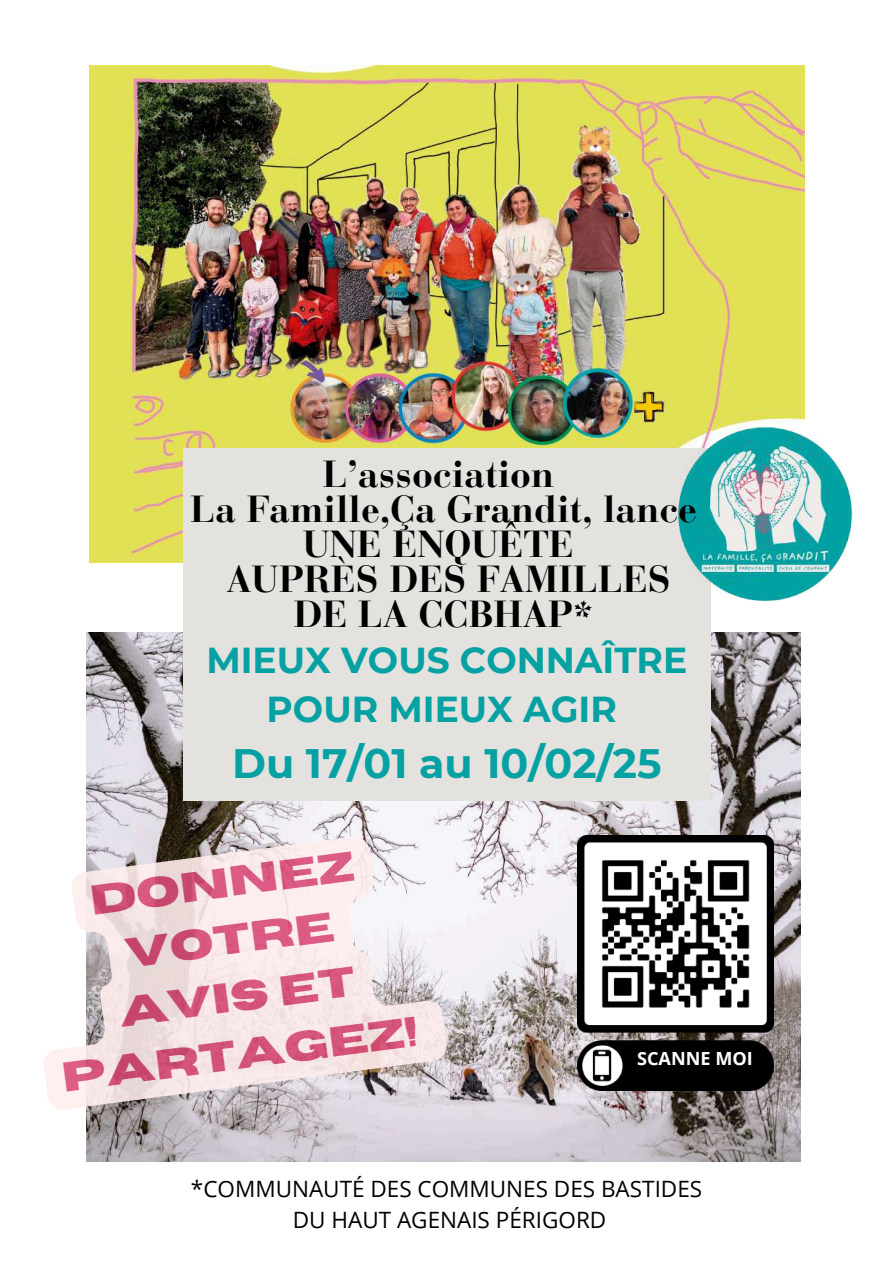
<style>
.page{position:relative;width:894px;height:1264px;background:#fff}
.page>*{position:absolute;margin:0;border:0;box-sizing:border-box;transform-origin:0 0}
.t1{font:700 41.4px/57.3px "Horizon";color:#d94b78;text-align:center}
.t2{font:700 41.1px "Montserrat";color:#05a1a3}
.t3{font:700 37.5px/34.8px "Bauer Bodoni Pro";color:#000;text-align:center}
.t4{font:700 36px/49.5px "Montserrat";color:#05a1a3;text-align:center}
.t5{font:22.5px/31.5px "Open Sans";color:#000;text-align:center}
.t6{font:700 18.15px "Open Sans";color:#fff}
</style>
<div class="page">
<img style="left:86px;top:632px;width:714px;height:529px">
<img style="left:89px;top:66px;width:715px;height:496px">
<div style="left:183px;top:448px;width:527px;height:352px;background:#e3e2de"></div>
<img style="left:674px;top:421px;width:179px;height:182px">
<img style="left:577px;top:836px;width:195px;height:254px">
<div style="left:625px;top:1047px;width:127px;height:43px;background:#000"></div>
<svg style="left:44px;top:828px;width:404px;height:283px"></svg>
<p class="t3" style="left:190px;top:461px;width:508px">L’association<br>La Famille,Ça Grandit, lance<br>UNE ENQUÊTE<br>AUPRÈS DES FAMILLES<br>DE LA CCBHAP*</p>
<p class="t4" style="left:206px;top:635px;width:482px">MIEUX VOUS CONNAÎTRE<br>POUR MIEUX AGIR</p>
<p class="t2" style="left:232px;top:737px;width:430px">Du 17/01 au 10/02/25</p>
<p class="t1" style="left:38px;top:878px;width:360px;rotate:-7deg">Donnez votre avis et partagez!</p>
<p class="t6" style="left:637px;top:1045px;width:117px">SCANNE MOI</p>
<p class="t5" style="left:191px;top:1172px;width:512px">*COMMUNAUTÉ DES COMMUNES DES BASTIDES<br>DU HAUT AGENAIS PÉRIGORD</p>
</div>
